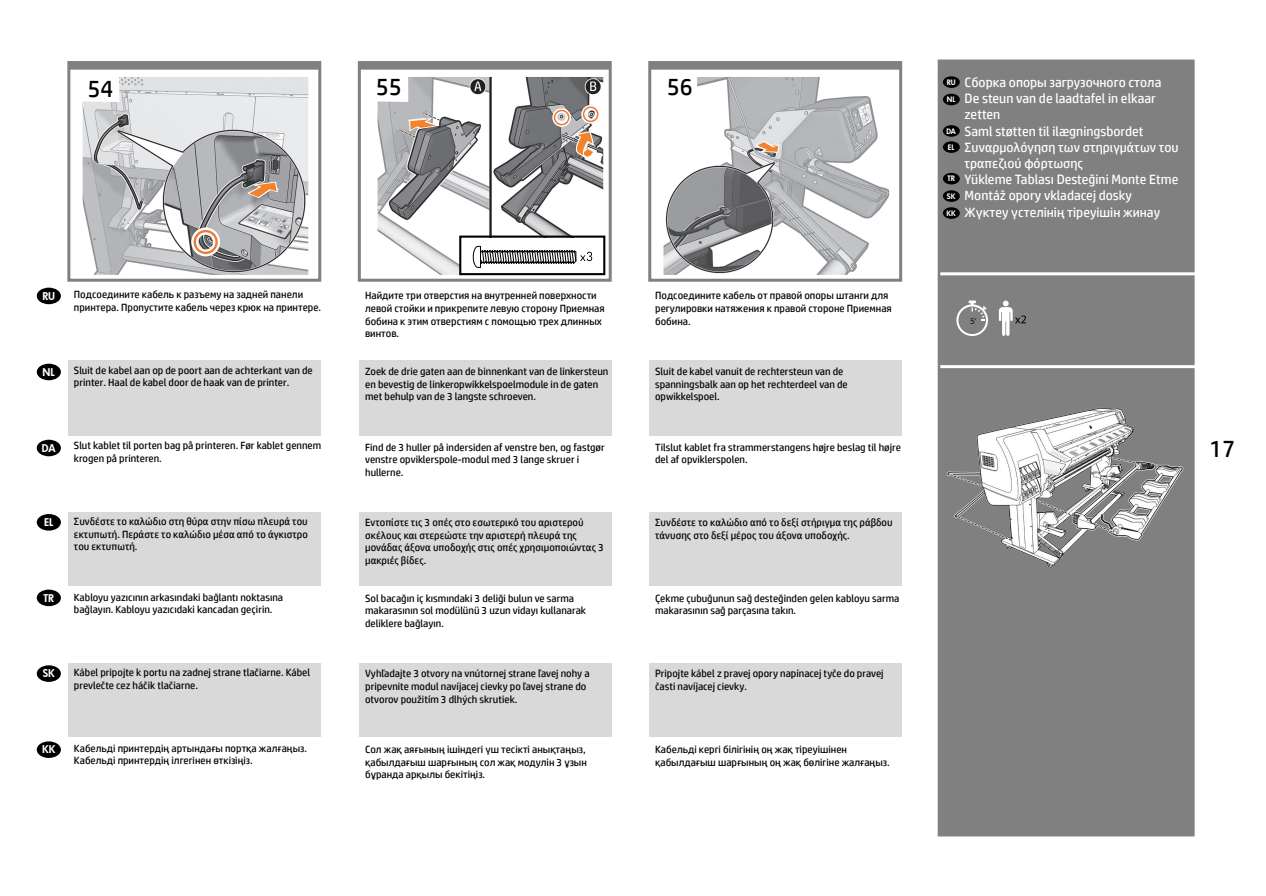
<style>
.page{position:relative;width:1266px;height:896px;background:#fff}
.page>*{position:absolute;margin:0;border:0;box-sizing:border-box;transform-origin:0 0}
.t1{font:24px "HP Simplified";color:#000}
.t2{font:13.5px/16.2px "HP Simplified";color:#fff}
.t3{font:10.5px/12.6px "HP Simplified";color:#000}
.t4{font:10.5px "Futura Hv";color:#fff}
.t5{font:7.5px "Futura Bk";color:#000}
.t6{font:7.35px/16px "Futura Hv";color:#fff}
</style>
<div class="page">
<svg style="left:71px;top:65px;width:246px;height:5px"></svg>
<div style="left:67px;top:61px;width:254px;height:221px;border:3px solid #808080"></div>
<svg style="left:362px;top:65px;width:246px;height:5px"></svg>
<div style="left:358px;top:61px;width:254px;height:221px;border:3px solid #808080"></div>
<svg style="left:652px;top:65px;width:246px;height:5px"></svg>
<div style="left:648px;top:61px;width:254px;height:221px;border:3px solid #808080"></div>
<div style="left:938px;top:60px;width:256px;height:776px;background:#808080"></div>
<hr style="left:940px;top:365px;width:257px;height:3px;background:#fff">
<hr style="left:940px;top:272px;width:257px;height:3px;background:#fff">
<svg style="left:999px;top:301px;width:27px;height:35px"></svg>
<svg style="left:956px;top:301px;width:32px;height:35px"></svg>
<img style="left:83px;top:77px;width:225px;height:198px">
<img style="left:378px;top:77px;width:225px;height:198px">
<img style="left:663px;top:77px;width:226px;height:198px">
<img style="left:946px;top:408px;width:237px;height:160px">
<div style="left:191px;top:228px;width:29px;height:28px;border:7px solid #fff;border-radius:50%"></div>
<div style="left:194px;top:230px;width:24px;height:24px;border:2px solid #f37730;border-radius:50%"></div>
<svg style="left:573px;top:130px;width:22px;height:30px"></svg>
<svg style="left:241px;top:180px;width:45px;height:20px"></svg>
<svg style="left:751px;top:140px;width:35px;height:13px"></svg>
<svg style="left:403px;top:117px;width:40px;height:15px"></svg>
<div style="left:552px;top:108px;width:19px;height:19px;border:5px solid #fff;border-radius:50%"></div>
<div style="left:554px;top:110px;width:15px;height:15px;border:2px solid #f37730;border-radius:50%"></div>
<div style="left:581px;top:105px;width:19px;height:19px;border:5px solid #fff;border-radius:50%"></div>
<div style="left:583px;top:106px;width:15px;height:16px;border:2px solid #f37730;border-radius:50%"></div>
<div style="left:460px;top:238px;width:144px;height:38px;background:#fff"></div>
<div style="left:459px;top:236px;width:146px;height:39px;border:2px solid #000"></div>
<svg style="left:472px;top:246px;width:120px;height:22px"></svg>
<div style="left:68px;top:360px;width:252px;height:76px;background:#d9d9d9"></div>
<div style="left:359px;top:360px;width:253px;height:76px;background:#d9d9d9"></div>
<div style="left:650px;top:360px;width:252px;height:76px;background:#d9d9d9"></div>
<div style="left:68px;top:512px;width:252px;height:74px;background:#d9d9d9"></div>
<div style="left:359px;top:512px;width:253px;height:74px;background:#d9d9d9"></div>
<div style="left:650px;top:512px;width:252px;height:74px;background:#d9d9d9"></div>
<div style="left:68px;top:663px;width:252px;height:74px;background:#d9d9d9"></div>
<div style="left:359px;top:663px;width:253px;height:74px;background:#d9d9d9"></div>
<div style="left:650px;top:663px;width:252px;height:74px;background:#d9d9d9"></div>
<div style="left:37px;top:288px;width:24px;height:16px;background:#000;border-radius:50%"></div>
<div style="left:37px;top:590px;width:24px;height:16px;background:#000;border-radius:50%"></div>
<div style="left:37px;top:440px;width:24px;height:16px;background:#000;border-radius:50%"></div>
<div style="left:37px;top:514px;width:24px;height:17px;background:#000;border-radius:50%"></div>
<div style="left:37px;top:364px;width:24px;height:16px;background:#000;border-radius:50%"></div>
<div style="left:37px;top:665px;width:24px;height:17px;background:#000;border-radius:50%"></div>
<div style="left:37px;top:741px;width:24px;height:17px;background:#000;border-radius:50%"></div>
<div style="left:943px;top:76px;width:17px;height:12px;background:#000;border-radius:50%"></div>
<div style="left:943px;top:173px;width:17px;height:11px;background:#000;border-radius:50%"></div>
<div style="left:943px;top:125px;width:17px;height:12px;background:#000;border-radius:50%"></div>
<div style="left:943px;top:141px;width:17px;height:12px;background:#000;border-radius:50%"></div>
<div style="left:943px;top:94px;width:17px;height:11px;background:#000;border-radius:50%"></div>
<div style="left:943px;top:190px;width:17px;height:12px;background:#000;border-radius:50%"></div>
<div style="left:943px;top:207px;width:17px;height:12px;background:#000;border-radius:50%"></div>
<h1 class="t1" style="left:87px;top:73px;width:27px">54</h1>
<h1 class="t1" style="left:376px;top:71px;width:27px">55</h1>
<h1 class="t1" style="left:667px;top:71px;width:27px">56</h1>
<p class="t6" style="left:947px;top:74px;width:10px">RU</p>
<p class="t6" style="left:947px;top:91px;width:10px">NL</p>
<p class="t6" style="left:946px;top:123px;width:11px">DA<br>EL</p>
<p class="t6" style="left:947px;top:170px;width:9px">TR</p>
<p class="t6" style="left:947px;top:188px;width:10px">SK</p>
<p class="t6" style="left:946px;top:205px;width:11px">KK</p>
<p class="t2" style="left:965px;top:74px;width:216px">Сборка опоры загрузочного стола<br>De steun van de laadtafel in elkaar zetten<br>Saml støtten til ilægningsbordet<br>Συναρμολόγηση των στηριγμάτων του τραπεζιού φόρτωσης<br>Yükleme Tablası Desteğini Monte Etme<br>Montáž opory vkladacej dosky<br>Жүктеу үстелінің тіреуішін жинау</p>
<p class="t4" style="left:42px;top:289px;width:14px">RU</p>
<p class="t3" style="left:74px;top:288px;width:249px">Подсоедините кабель к разъему на задней панели принтера. Пропустите кабель через крюк на принтере.</p>
<p class="t4" style="left:43px;top:365px;width:14px">NL</p>
<p class="t3" style="left:74px;top:364px;width:240px">Sluit de kabel aan op de poort aan de achterkant van de printer. Haal de kabel door de haak van de printer.</p>
<p class="t3" style="left:365px;top:289px;width:241px">Найдите три отверстия на внутренней поверхности левой стойки и прикрепите левую сторону Приемная бобина к этим отверстиям с помощью трех длинных винтов.</p>
<p class="t3" style="left:365px;top:365px;width:245px">Zoek de drie gaten aan de binnenkant van de linkersteun en bevestig de linkeropwikkelspoelmodule in de gaten met behulp van de 3 langste schroeven.</p>
<p class="t3" style="left:655px;top:289px;width:238px">Подсоедините кабель от правой опоры штанги для регулировки натяжения к правой стороне Приемная бобина.</p>
<p class="t3" style="left:655px;top:365px;width:194px">Sluit de kabel vanuit de rechtersteun van de spanningsbalk aan op het rechterdeel van de opwikkelspoel.</p>
<p class="t5" style="left:970px;top:316px;width:8px">5’</p>
<p class="t4" style="left:42px;top:441px;width:15px">DA</p>
<p class="t3" style="left:74px;top:439px;width:249px">Slut kablet til porten bag på printeren. Før kablet gennem krogen på printeren.</p>
<p class="t3" style="left:365px;top:441px;width:241px">Find de 3 huller på indersiden af venstre ben, og fastgør venstre opviklerspole-modul med 3 lange skruer i hullerne.</p>
<p class="t3" style="left:655px;top:441px;width:247px">Tilslut kablet fra strammerstangens højre beslag til højre del af opviklerspolen.</p>
<h1 class="t1" style="left:1209px;top:433px;width:27px">17</h1>
<p class="t4" style="left:44px;top:515px;width:11px">EL</p>
<p class="t4" style="left:43px;top:591px;width:12px">TR</p>
<p class="t3" style="left:74px;top:515px;width:235px;text-align:justify">Συνδέστε το καλώδιο στη θύρα στην πίσω πλευρά του εκτυπωτή. Περάστε το καλώδιο μέσα από το άγκιστρο του εκτυπωτή.</p>
<p class="t3" style="left:74px;top:591px;width:211px">Kabloyu yazıcının arkasındaki bağlantı noktasına bağlayın. Kabloyu yazıcıdaki kancadan geçirin.</p>
<p class="t3" style="left:365px;top:516px;width:240px">Εντοπίστε τις 3 οπές στο εσωτερικό του αριστερού σκέλους και στερεώστε την αριστερή πλευρά της μονάδας άξονα υποδοχής στις οπές χρησιμοποιώντας 3 μακριές βίδες.</p>
<p class="t3" style="left:365px;top:592px;width:222px">Sol bacağın iç kısmındaki 3 deliği bulun ve sarma makarasının sol modülünü 3 uzun vidayı kullanarak deliklere bağlayın.</p>
<p class="t3" style="left:655px;top:516px;width:239px">Συνδέστε το καλώδιο από το δεξί στήριγμα της ράβδου τάνυσης στο δεξί μέρος του άξονα υποδοχής.</p>
<p class="t3" style="left:655px;top:592px;width:246px">Çekme çubuğunun sağ desteğinden gelen kabloyu sarma makarasının sağ parçasına takın.</p>
<p class="t4" style="left:43px;top:666px;width:14px">SK</p>
<p class="t3" style="left:74px;top:666px;width:238px">Kábel pripojte k portu na zadnej strane tlačiarne. Kábel prevlečte cez háčik tlačiarne.</p>
<p class="t3" style="left:365px;top:667px;width:226px">Vyhľadajte 3 otvory na vnútornej strane ľavej nohy a pripevnite modul navíjacej cievky po ľavej strane do otvorov použitím 3 dlhých skrutiek.</p>
<p class="t3" style="left:655px;top:667px;width:230px">Pripojte kábel z pravej opory napínacej tyče do pravej časti navíjacej cievky.</p>
<p class="t4" style="left:42px;top:742px;width:15px">KK</p>
<p class="t3" style="left:74px;top:742px;width:235px">Кабельді принтердің артындағы портқа жалғаңыз.<br>Кабельді принтердің ілгегінен өткізіңіз.</p>
<p class="t3" style="left:365px;top:743px;width:223px;text-align:justify">Сол жақ аяғының ішіндегі үш тесікті анықтаңыз, қабылдағыш шарғының сол жақ модулін 3 ұзын бұранда арқылы бекітіңіз.</p>
<p class="t3" style="left:655px;top:743px;width:236px">Кабельді кергі білігінің оң жақ тіреуішінен қабылдағыш шарғының оң жақ бөлігіне жалғаңыз.</p>
</div>
